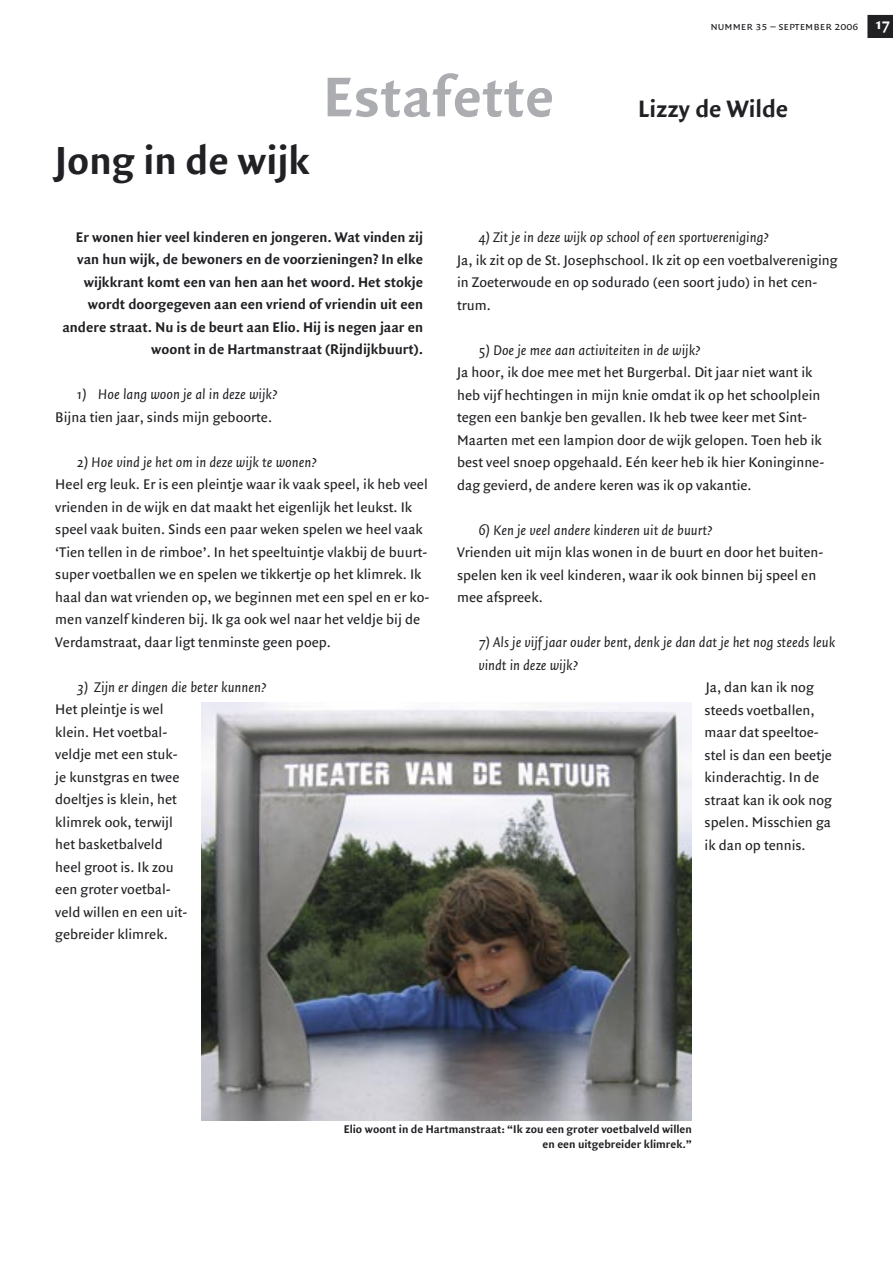
<style>
.page{position:relative;width:893px;height:1263px;background:#fff}
.page>*{position:absolute;margin:0;border:0;box-sizing:border-box;transform-origin:0 0}
.t1{font:700 60px "Quadraat Sans";color:#acadb0}
.t2{font:700 42px "Quadraat Sans";color:#212125}
.t3{font:700 25.5px "Quadraat Sans";color:#212125}
.t4{font:15px/22.5px "Quadraat Sans";color:#212125}
.t5{font:italic 15px/22.5px "Quadraat Sans";color:#212125}
.t6{font:700 15px/22.5px "Quadraat Sans";color:#212125;text-align:right}
.t7{font:700 12px/15px "Quadraat Sans";color:#212125;text-align:right}
.t8{font:12px "Quadraat Sans Caps";color:#212125}
.s1{font-family:"Quadraat Sans";font-weight:700;font-size:15px;color:#fff}
.s2{font-family:"Quadraat Sans";font-weight:700;font-size:16.5px;color:#fff}
</style>
<div class="page">
<svg style="left:867px;top:15px;width:26px;height:23px"></svg>
<img style="left:201px;top:702px;width:491px;height:418px">
<h2 class="t2" style="left:55px;top:137px;width:256px">Jong in de wijk</h2>
<h1 class="t1" style="left:323px;top:63px;width:233px">Estafette</h1>
<p class="t8" style="left:692px;top:19px;width:199px"><span class="s1">Nu</span>nummer 35 – september 2006 <span class="s2">17</span></p>
<h3 class="t3" style="left:638px;top:94px;width:152px">Lizzy de Wilde</h3>
<p class="t6" style="left:62px;top:226px;width:362px">Er wonen hier veel kinderen en jongeren. Wat vinden zij van hun wijk, de bewoners en de voorzieningen? In elke wijkkrant komt een van hen aan het woord. Het stokje wordt doorgegeven aan een vriend of vriendin uit een andere straat. Nu is de beurt aan Elio. Hij is negen jaar en woont in de Hartmanstraat (Rijndijkbuurt).</p>
<p class="t5" style="left:77px;top:384px;width:202px">1) Hoe lang woon je al in deze wijk?</p>
<p class="t4" style="left:55px;top:406px;width:218px">Bijna tien jaar, sinds mijn geboorte.</p>
<p class="t5" style="left:77px;top:451px;width:241px">2) Hoe vind je het om in deze wijk te wonen?</p>
<p class="t4" style="left:55px;top:474px;width:376px">Heel erg leuk. Er is een pleintje waar ik vaak speel, ik heb veel vrienden in de wijk en dat maakt het eigenlijk het leukst. Ik speel vaak buiten. Sinds een paar weken spelen we heel vaak ‘Tien tellen in de rimboe’. In het speeltuintje vlakbij de buurt&shy;super voetballen we en spelen we tikkertje op het klimrek. Ik haal dan wat vrienden op, we beginnen met een spel en er ko&shy;men vanzelf kinderen bij. Ik ga ook wel naar het veldje bij de Verdamstraat, daar ligt tenminste geen poep.</p>
<p class="t5" style="left:77px;top:676px;width:191px">3) Zijn er dingen die beter kunnen?</p>
<p class="t4" style="left:55px;top:699px;width:134px">Het pleintje is wel klein. Het voetbal&shy;veldje met een stuk&shy;je kunstgras en twee doeltjes is klein, het klimrek ook, terwijl het basketbalveld heel groot is. Ik zou een groter voetbal&shy;veld willen en een uit&shy;gebreider klimrek.</p>
<p class="t5" style="left:478px;top:227px;width:292px">4) Zit je in deze wijk op school of een sportvereniging?</p>
<p class="t4" style="left:457px;top:249px;width:382px">Ja, ik zit op de St. Josephschool. Ik zit op een voetbalvereniging in Zoeterwoude en op sodurado (een soort judo) in het cen&shy;trum.</p>
<p class="t5" style="left:478px;top:339px;width:223px">5) Doe je mee aan activiteiten in de wijk?</p>
<p class="t4" style="left:457px;top:361px;width:369px">Ja hoor, ik doe mee met het Burgerbal. Dit jaar niet want ik heb vijf hechtingen in mijn knie omdat ik op het schoolplein tegen een bankje ben gevallen. Ik heb twee keer met Sint-Maarten met een lampion door de wijk gelopen. Toen heb ik best veel snoep opgehaald. Eén keer heb ik hier Koninginne&shy;dag gevierd, de andere keren was ik op vakantie.</p>
<p class="t5" style="left:478px;top:519px;width:235px">6) Ken je veel andere kinderen uit de buurt?</p>
<p class="t4" style="left:457px;top:541px;width:368px">Vrienden uit mijn klas wonen in de buurt en door het buiten&shy;spelen ken ik veel kinderen, waar ik ook binnen bij speel en mee afspreek.</p>
<p class="t5" style="left:478px;top:632px;width:359px">7) Als je vijf jaar ouder bent, denk je dan dat je het nog steeds leuk vindt in deze wijk?</p>
<p class="t4" style="left:705px;top:676px;width:129px">Ja, dan kan ik nog steeds voetballen, maar dat speeltoe&shy;stel is dan een beetje kinderachtig. In de straat kan ik ook nog spelen. Misschien ga ik dan op tennis.</p>
<p class="t7" style="left:344px;top:1122px;width:350px">Elio woont in de Hartmanstraat: “Ik zou een groter voetbalveld willen en een uitgebreider klimrek.”</p>
</div>
